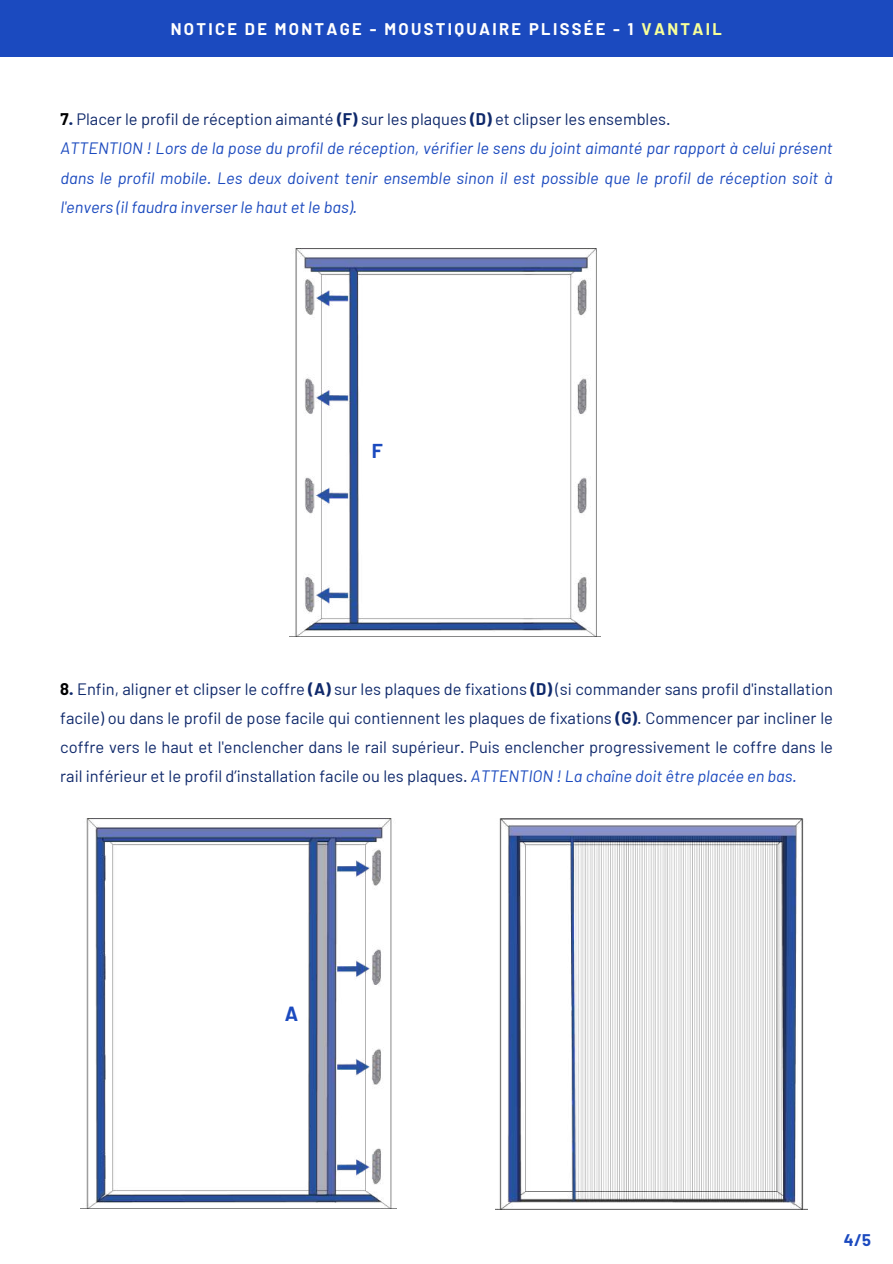
<style>
.page{position:relative;width:893px;height:1264px;background:#fff}
.page>*{position:absolute;margin:0;border:0;box-sizing:border-box;transform-origin:0 0}
.t1{font:700 19.95px "Barlow";color:#1b4abf}
.t2{font:700 19.65px "Barlow";color:#1b4abf}
.t3{font:16.5px/29.2px "Barlow";color:#0f296b;text-align:justify}
.t4{font:italic 16.5px/29.2px "Barlow";color:#1b4abf}
.t5{font:700 16.5px "Barlow";letter-spacing:.14em;color:#fff}
.t6{font:700 16.5px "Barlow";color:#1b4abf}
.s1{color:#f7ff99}
.s2{font-weight:700;font-style:normal;color:#000}
.s3{font-weight:700;font-style:normal;color:#0f296b}
.s4{font-style:normal;color:#0f296b}
.s5{font-weight:700;color:#000}
.s6{font-weight:700}
.s7{font-style:italic;color:#1b4abf}
</style>
<div class="page">
<img style="left:496px;top:818px;width:311px;height:391px">
<img style="left:289px;top:248px;width:311px;height:389px">
<img style="left:86px;top:818px;width:306px;height:390px">
<div style="left:0;top:0;width:892px;height:56px;background:#1b4abf"></div>
<p class="t5" style="left:171px;top:18px;width:552px">NOTICE DE MONTAGE - MOUSTIQUAIRE PLISSÉE - 1 <span class="s1">VANTAIL</span></p>
<p class="t4" style="left:60px;top:104px;width:773px"><span class="s2">7</span><span class="s3">.</span> <span class="s4">Placer le profil de réception aimanté</span> <span class="s3">(F)</span> <span class="s4">sur les plaques</span> <span class="s3">(D)</span> <span class="s4">et clipser les ensembles.<br></span>ATTENTION ! Lors de la pose du profil de réception, vérifier le sens du joint aimanté par rapport à celui présent dans le profil mobile. Les deux doivent tenir ensemble sinon il est possible que le profil de réception soit à l'envers (il faudra inverser le haut et le bas).</p>
<p class="t2" style="left:372px;top:438px;width:13px">F</p>
<p class="t3" style="left:60px;top:673px;width:774px"><span class="s5">8</span><span class="s6">.</span> Enfin, aligner et clipser le coffre <span class="s6">(A)</span> sur les plaques de fixations <span class="s6">(D)</span> (si commander sans profil d'installation facile) ou dans le profil de pose facile qui contiennent les plaques de fixations <span class="s6">(G)</span>. Commencer par incliner le coffre vers le haut et l'enclencher dans le rail supérieur. Puis enclencher progressivement le coffre dans le rail inférieur et le profil d’installation facile ou les plaques. <span class="s7">ATTENTION ! La chaîne doit être placée en bas.</span></p>
<p class="t1" style="left:285px;top:1001px;width:15px">A</p>
<p class="t6" style="left:843px;top:1229px;width:29px">4/5</p>
</div>
